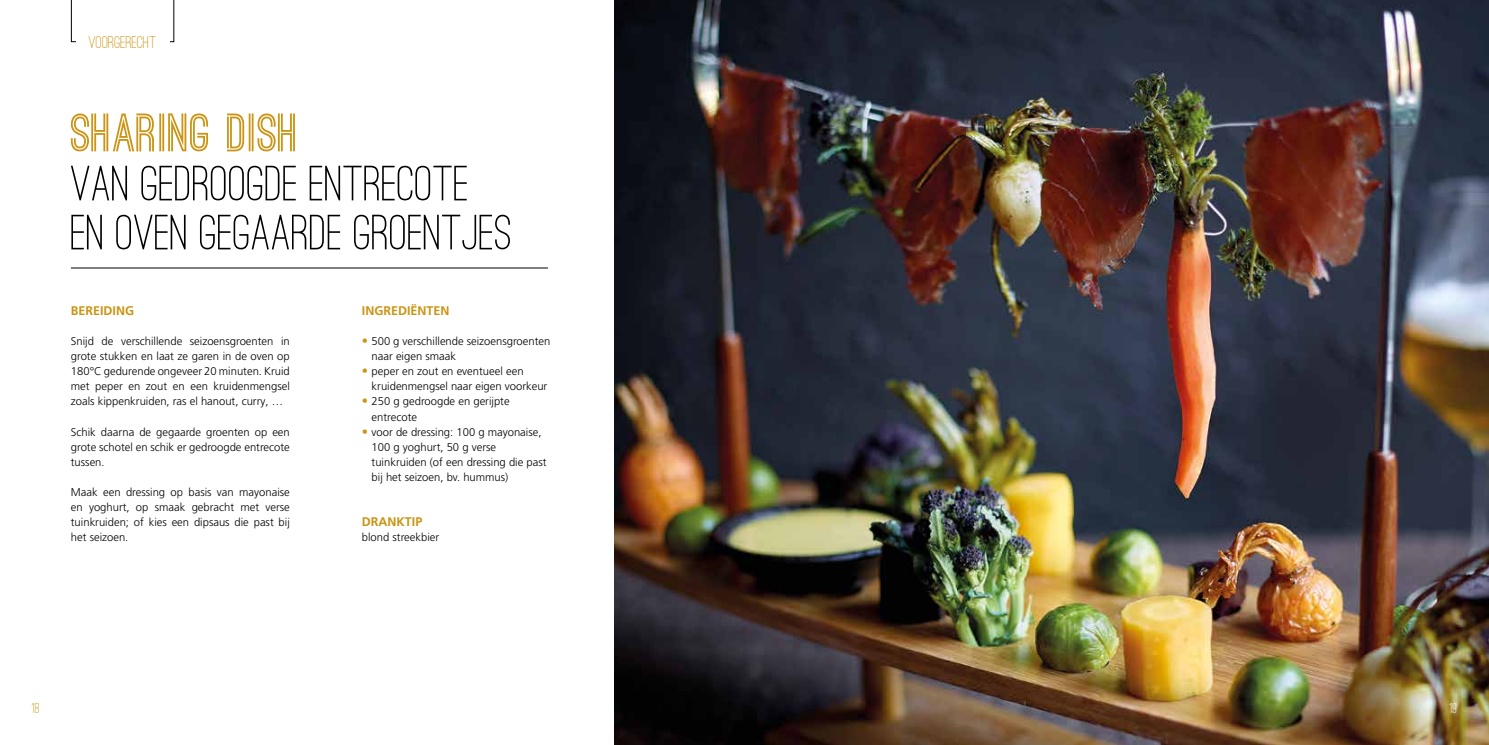
<style>
.page{position:relative;width:1489px;height:745px;background:#fff}
.page>*{position:absolute;margin:0;border:0;box-sizing:border-box;transform-origin:0 0}
.t1{font:500 51.38px/49px "Ostrich Sans";color:#000}
.t2{font:700 51.38px "Ostrich Sans";color:#cb9413}
.t3{font:500 17.5px "Ostrich Sans";color:#cb9413}
.t4{font:500 15px "Ostrich Sans";color:#cb9413}
.t5{font:500 15px "Ostrich Sans";color:#fff}
.t6{font:700 12.5px "Frutiger LT Pro";color:#cb9413}
.t7{font:300 11.25px/15px "Frutiger LT Pro";color:#000}
.s1{font-size:12.5px;color:#cb9413}
</style>
<div class="page">
<img style="left:614px;top:0;width:874px;height:744px">
<hr style="left:71px;top:267px;width:477px;height:1px;background:#000">
<svg style="left:71px;top:0;width:103px;height:42px"></svg>
<div style="left:76px;top:35px;width:93px;height:13px;background:#fff"></div>
<h2 class="t3" style="left:89px;top:32px;width:69px">VOORGERECHT</h2>
<h1 class="t2" style="left:71px;top:113px;width:229px">SHARING DISH</h1>
<h1 class="t1" style="left:71px;top:158px;width:443px">VAN GEDROOGDE ENTRECOTE<br>EN OVEN GEGAARDE GROENTJES</h1>
<p class="t6" style="left:71px;top:303px;width:65px">BEREIDING</p>
<p class="t7" style="left:71px;top:334px;width:220px;text-align:justify">Snijd de verschillende seizoensgroenten in grote stukken en laat ze garen in de oven op 180°C gedurende ongeveer 20 minuten. Kruid met peper en zout en een kruidenmengsel zoals kippenkruiden, ras el hanout, curry, …</p>
<p class="t7" style="left:71px;top:424px;width:220px;text-align:justify">Schik daarna de gegaarde groenten op een grote schotel en schik er gedroogde entrecote tussen.</p>
<p class="t7" style="left:71px;top:484px;width:220px;text-align:justify">Maak een dressing op basis van mayonaise en yoghurt, op smaak gebracht met verse tuinkruiden; of kies een dipsaus die past bij het seizoen.</p>
<p class="t6" style="left:362px;top:303px;width:89px">INGREDIËNTEN</p>
<p class="t7" style="left:371px;top:334px;width:180px;text-indent:-10px"><span class="s1">•</span> 500 g verschillende seizoensgroenten naar eigen smaak</p>
<p class="t7" style="left:371px;top:364px;width:177px;text-indent:-10px"><span class="s1">•</span> peper en zout en eventueel een kruidenmengsel naar eigen voorkeur</p>
<p class="t7" style="left:371px;top:394px;width:139px;text-indent:-10px"><span class="s1">•</span> 250 g gedroogde en gerijpte entrecote</p>
<p class="t7" style="left:371px;top:424px;width:176px;text-indent:-10px"><span class="s1">•</span> voor de dressing: 100 g mayonaise,<br>100 g yoghurt, 50 g verse tuinkruiden (of een dressing die past bij het seizoen, bv. hummus)</p>
<p class="t6" style="left:362px;top:513px;width:62px">DRANKTIP</p>
<p class="t7" style="left:362px;top:529px;width:79px">blond streekbier</p>
<h3 class="t4" style="left:32px;top:698px;width:9px">18</h3>
<h3 class="t5" style="left:1449px;top:698px;width:9px">19</h3>
</div>
